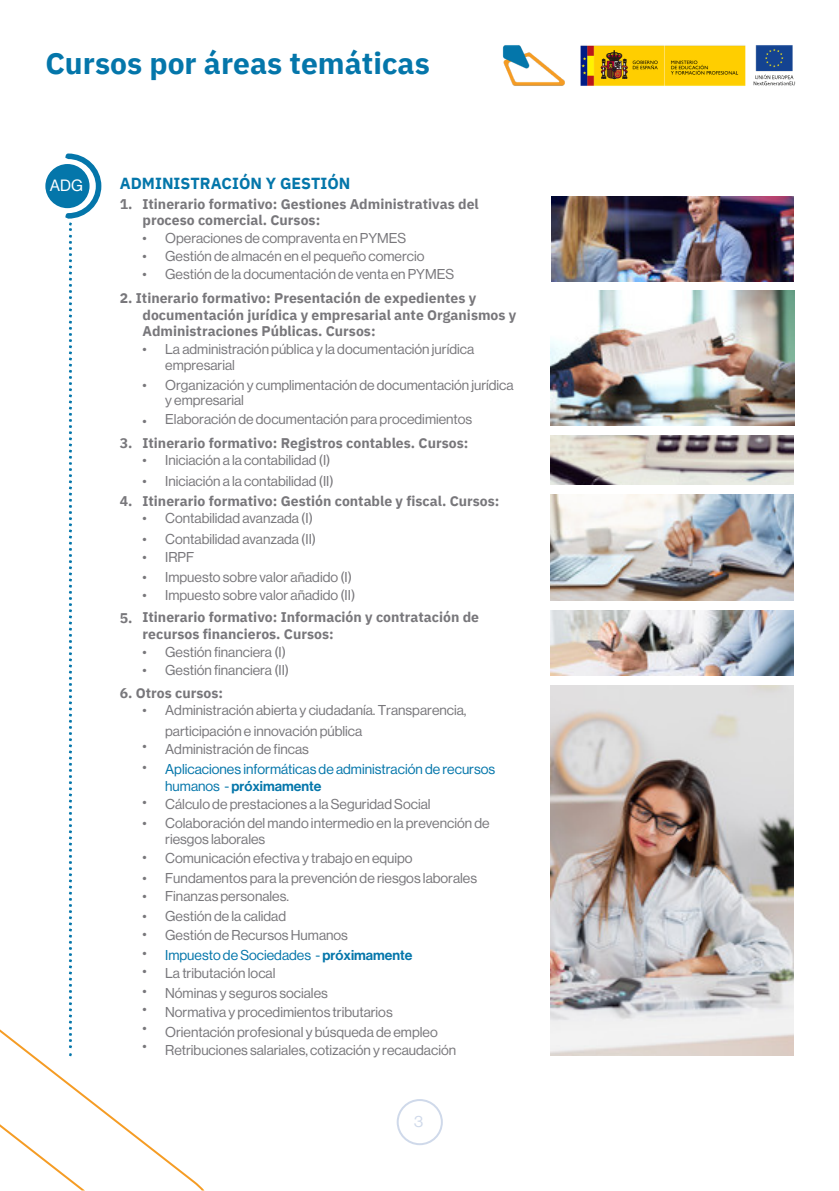
<style>
.page{position:relative;width:839px;height:1191px;background:#fff}
.page>*{position:absolute;margin:0;border:0;box-sizing:border-box;transform-origin:0 0}
.t1{font:700 30px "IBM Plex Sans";color:#0476aa}
.t2{font:700 16px "IBM Plex Sans";color:#0476aa}
.t3{font:16px "Neue Haas Display";color:#fff}
.t4{font:16px "Neue Haas Display";color:#cfd9ea}
.t5{font:14px/19.2px "Neue Haas Display";color:#78777b}
.t6{font:700 14px/16.4px "IBM Plex Sans";color:#78777b}
.t7{font:14px "Neue Haas Display";color:#0476aa}
.t8{font:14px "Neue Haas Display Mediu";color:#0476aa}
.s1{font-family:"Neue Haas Display"}
.s2{color:#0476aa}
.s3{font-family:"Neue Haas Display Mediu";color:#0476aa}
</style>
<div class="page">
<svg style="left:396px;top:1099px;width:47px;height:46px"></svg>
<img style="left:551px;top:196px;width:242px;height:86px">
<img style="left:551px;top:291px;width:243px;height:134px">
<img style="left:550px;top:435px;width:243px;height:50px">
<img style="left:550px;top:494px;width:243px;height:107px">
<img style="left:550px;top:610px;width:243px;height:66px">
<img style="left:550px;top:685px;width:243px;height:371px">
<svg style="left:0;top:154px;width:204px;height:1037px"></svg>
<img style="left:502px;top:45px;width:294px;height:41px">
<h1 class="t1" style="left:45px;top:43px;width:386px">Cursos por áreas temáticas</h1>
<p class="t3" style="left:50px;top:178px;width:35px">ADG</p>
<p class="t2" style="left:120px;top:173px;width:232px">ADMINISTRACIÓN Y GESTIÓN</p>
<p class="t6" style="left:120px;top:195px;width:14px">1.</p>
<p class="t6" style="left:142px;top:195px;width:338px">Itinerario formativo: Gestiones Administrativas del proceso comercial. Cursos:</p>
<p class="t5" style="left:142px;top:230px;width:6px;line-height:18px;text-align:justify">• • •</p>
<p class="t5" style="left:165px;top:230px;width:290px;line-height:18px">Operaciones de compraventa en PYMES<br>Gestión de almacén en el pequeño comercio<br>Gestión de la documentación de venta en PYMES</p>
<p class="t6" style="left:142px;top:289px;width:375px;text-indent:-23px">2. Itinerario formativo: Presentación de expedientes y documentación jurídica y empresarial ante Organismos y<br>Administraciones Públicas. Cursos:</p>
<p class="t6" style="left:120px;top:434px;width:14px">3.</p>
<p class="t6" style="left:120px;top:493px;width:14px">4.</p>
<p class="t5" style="left:165px;top:341px;width:310px;line-height:16.4px">La administración pública y la documentación jurídica empresarial</p>
<p class="t5" style="left:165px;top:378px;width:350px;line-height:15px">Organización y cumplimentación de documentación jurídica y empresarial</p>
<p class="t5" style="left:165px;top:410px;width:308px">Elaboración de documentación para procedimientos</p>
<p class="t5" style="left:165px;top:450px;width:170px;line-height:21px">Iniciación a la contabilidad (I)<br>Iniciación a la contabilidad (II)</p>
<p class="t5" style="left:165px;top:508px;width:152px;line-height:21px">Contabilidad avanzada (I)<br>Contabilidad avanzada (II)</p>
<p class="t5" style="left:165px;top:548px;width:188px">IRPF<br>Impuesto sobre valor añadido (I)</p>
<p class="t5" style="left:165px;top:586px;width:191px">Impuesto sobre valor añadido (II)</p>
<p class="t5" style="left:142px;top:340px;width:6px">•</p>
<p class="t5" style="left:142px;top:376px;width:6px">•</p>
<p class="t5" style="left:142px;top:412px;width:6px">•</p>
<p class="t5" style="left:142px;top:450px;width:6px;line-height:21px">• •</p>
<p class="t5" style="left:142px;top:508px;width:6px;line-height:21px">• •</p>
<p class="t5" style="left:142px;top:548px;width:6px">• •</p>
<p class="t5" style="left:142px;top:586px;width:6px">•</p>
<p class="t6" style="left:142px;top:434px;width:327px">Itinerario formativo: Registros contables. Cursos:</p>
<p class="t6" style="left:142px;top:493px;width:358px">Itinerario formativo: Gestión contable y fiscal. Cursos:</p>
<p class="t6" style="left:120px;top:609px;width:14px">5.</p>
<p class="t6" style="left:142px;top:609px;width:338px">Itinerario formativo: Información y contratación de recursos financieros. Cursos:</p>
<p class="t5" style="left:165px;top:643px;width:125px;line-height:18px">Gestión financiera (I)<br>Gestión financiera (II)</p>
<p class="t5" style="left:165px;top:700px;width:303px;line-height:21px">Administración abierta y ciudadanía. Transparencia, participación e innovación pública</p>
<p class="t5" style="left:165px;top:740px;width:145px">Administración de fincas</p>
<p class="t7" style="left:165px;top:763px;width:331px">Aplicaciones informáticas de administración de recursos</p>
<p class="t8" style="left:165px;top:779px;width:158px"><span class="s1">humanos -</span> próximamente</p>
<p class="t5" style="left:165px;top:795px;width:326px;line-height:18.6px">Cálculo de prestaciones a la Seguridad Social<br>Colaboración del mando intermedio en la prevención de</p>
<p class="t5" style="left:165px;top:830px;width:313px">riesgos laborales<br>Comunicación efectiva y trabajo en equipo Fundamentos para la prevención de riesgos laborales Finanzas personales.<br>Gestión de la calidad<br>Gestión de Recursos Humanos<br><span class="s2">Impuesto de Sociedades -</span> <span class="s3">próximamente<br></span>La tributación local<br>Nóminas y seguros sociales<br>Normativa y procedimientos tributarios<br>Orientación profesional y búsqueda de empleo Retribuciones salariales, cotización y recaudación</p>
<p class="t5" style="left:142px;top:643px;width:6px;line-height:18px">• •</p>
<p class="t5" style="left:142px;top:701px;width:6px">•</p>
<p class="t5" style="left:142px;top:736px;width:6px;line-height:21px">• •</p>
<p class="t5" style="left:142px;top:792px;width:6px;line-height:21px">• •</p>
<p class="t5" style="left:142px;top:847px;width:6px;line-height:21px">• •</p>
<p class="t5" style="left:142px;top:887px;width:6px">• •</p>
<p class="t5" style="left:142px;top:924px;width:6px">• •</p>
<p class="t5" style="left:142px;top:962px;width:6px">• •</p>
<p class="t5" style="left:142px;top:999px;width:6px">• •</p>
<p class="t5" style="left:142px;top:1037px;width:6px">•</p>
<p class="t6" style="left:120px;top:684px;width:105px">6. Otros cursos:</p>
<p class="t4" style="left:414px;top:1114px;width:11px">3</p>
</div>
